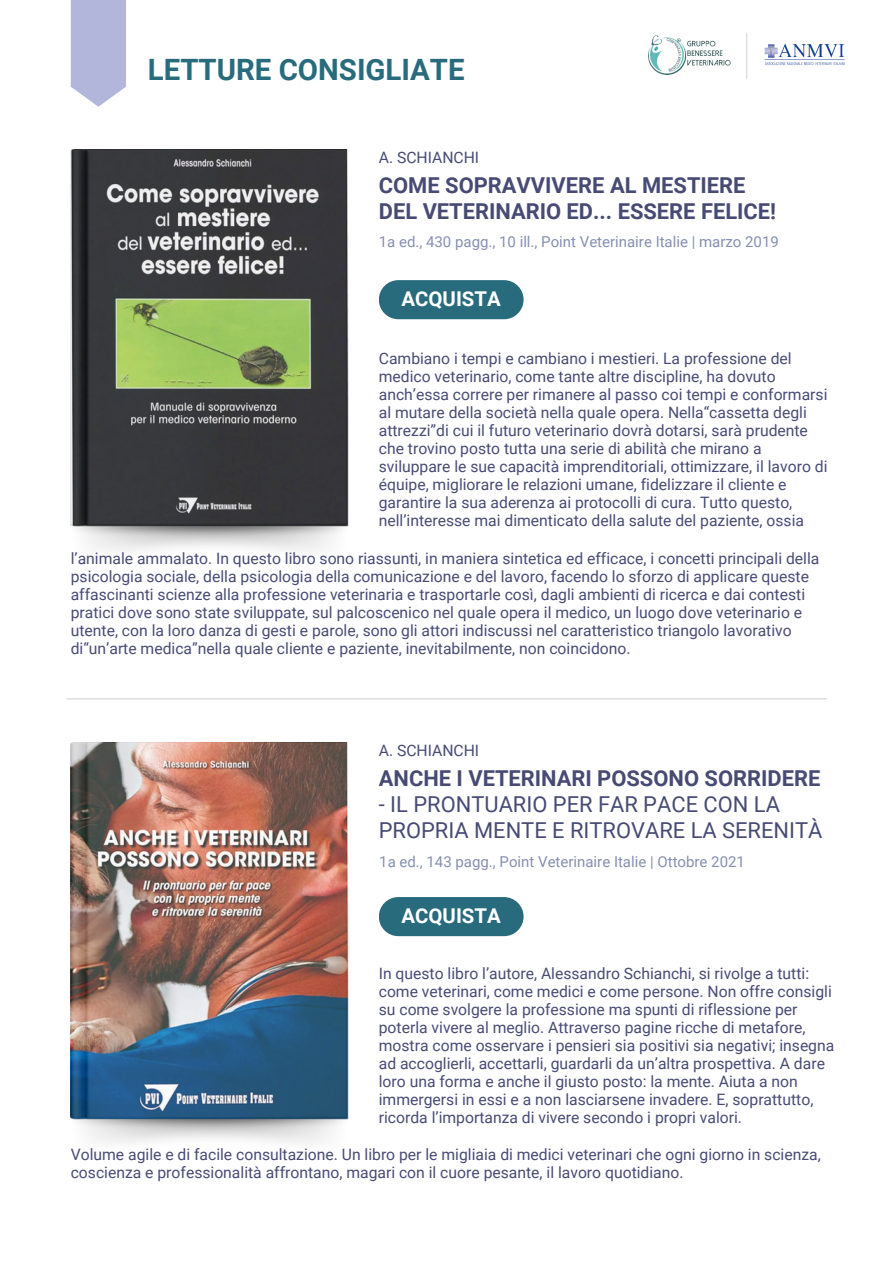
<style>
.page{position:relative;width:893px;height:1264px;background:#fff}
.page>*{position:absolute;margin:0;border:0;box-sizing:border-box;transform-origin:0 0}
.t1{font:700 29.4px "Roboto";color:#286b7c}
.t2{font:700 21.9px/25.8px "Roboto";color:#474b74}
.t3{font:21.9px/25.8px "Roboto";color:#474b74}
.t4{font:700 20.4px "Roboto";color:#fff}
.t5{font:15.75px/18px "Roboto";color:#474b74}
.t6{font:15px "Roboto";color:#8590b0}
</style>
<div class="page">
<svg style="left:71px;top:0;width:55px;height:107px;background:#b9bcde"></svg>
<img style="left:71px;top:742px;width:277px;height:377px">
<img style="left:73px;top:522px;width:276px;height:29px">
<img style="left:71px;top:149px;width:277px;height:377px">
<div style="left:379px;top:280px;width:144px;height:39px;background:#286b7c;border-radius:20px"></div>
<div style="left:379px;top:897px;width:144px;height:39px;background:#286b7c;border-radius:20px"></div>
<hr style="left:66px;top:698px;width:760px;height:1px;background:#d4d4d8">
<img style="left:764px;top:44px;width:81px;height:22px">
<img style="left:648px;top:35px;width:82px;height:40px">
<hr style="left:746px;top:33px;width:1px;height:46px;background:#d4d4d8">
<h2 class="t1" style="left:148px;top:53px;width:318px">LETTURE CONSIGLIATE</h2>
<p class="t5" style="left:379px;top:148px;width:102px">A. SCHIANCHI</p>
<p class="t2" style="left:379px;top:172px;width:399px">COME SOPRAVVIVERE AL MESTIERE<br>DEL VETERINARIO ED... ESSERE FELICE!</p>
<p class="t6" style="left:379px;top:233px;width:401px">1a ed., 430 pagg., 10 ill., Point Veterinaire Italie | marzo 2019</p>
<p class="t4" style="left:401px;top:287px;width:101px">ACQUISTA</p>
<p class="t5" style="left:379px;top:350px;width:450px">Cambiano i tempi e cambiano i mestieri. La professione del medico veterinario, come tante altre discipline, ha dovuto anch’essa correre per rimanere al passo coi tempi e conformarsi al mutare della società nella quale opera. Nella“cassetta degli attrezzi”di cui il futuro veterinario dovrà dotarsi, sarà prudente che trovino posto tutta una serie di abilità che mirano a sviluppare le sue capacità imprenditoriali, ottimizzare, il lavoro di équipe, migliorare le relazioni umane, fidelizzare il cliente e garantire la sua aderenza ai protocolli di cura. Tutto questo, nell’interesse mai dimenticato della salute del paziente, ossia</p>
<p class="t5" style="left:71px;top:549px;width:750px">l’animale ammalato. In questo libro sono riassunti, in maniera sintetica ed efficace, i concetti principali della psicologia sociale, della psicologia della comunicazione e del lavoro, facendo lo sforzo di applicare queste affascinanti scienze alla professione veterinaria e trasportarle così, dagli ambienti di ricerca e dai contesti pratici dove sono state sviluppate, sul palcoscenico nel quale opera il medico, un luogo dove veterinario e utente, con la loro danza di gesti e parole, sono gli attori indiscussi nel caratteristico triangolo lavorativo di“un’arte medica”nella quale cliente e paziente, inevitabilmente, non coincidono.</p>
<h3 class="t5" style="left:379px;top:741px;width:102px">A. SCHIANCHI</h3>
<h4 class="t2" style="left:379px;top:765px;width:443px">ANCHE I VETERINARI POSSONO SORRIDERE</h4>
<h4 class="t3" style="left:379px;top:791px;width:445px">- IL PRONTUARIO PER FAR PACE CON LA<br>PROPRIA MENTE E RITROVARE LA SERENITÀ</h4>
<p class="t6" style="left:379px;top:853px;width:367px">1a ed., 143 pagg., Point Veterinaire Italie | Ottobre 2021</p>
<p class="t4" style="left:401px;top:904px;width:101px">ACQUISTA</p>
<p class="t5" style="left:379px;top:964px;width:457px">In questo libro l’autore, Alessandro Schianchi, si rivolge a tutti: come veterinari, come medici e come persone. Non offre consigli su come svolgere la professione ma spunti di riflessione per poterla vivere al meglio. Attraverso pagine ricche di metafore, mostra come osservare i pensieri sia positivi sia negativi; insegna ad accoglierli, accettarli, guardarli da un’altra prospettiva. A dare loro una forma e anche il giusto posto: la mente. Aiuta a non immergersi in essi e a non lasciarsene invadere. E, soprattutto, ricorda l’importanza di vivere secondo i propri valori.</p>
<p class="t5" style="left:71px;top:1145px;width:751px">Volume agile e di facile consultazione. Un libro per le migliaia di medici veterinari che ogni giorno in scienza, coscienza e professionalità affrontano, magari con il cuore pesante, il lavoro quotidiano.</p>
</div>
